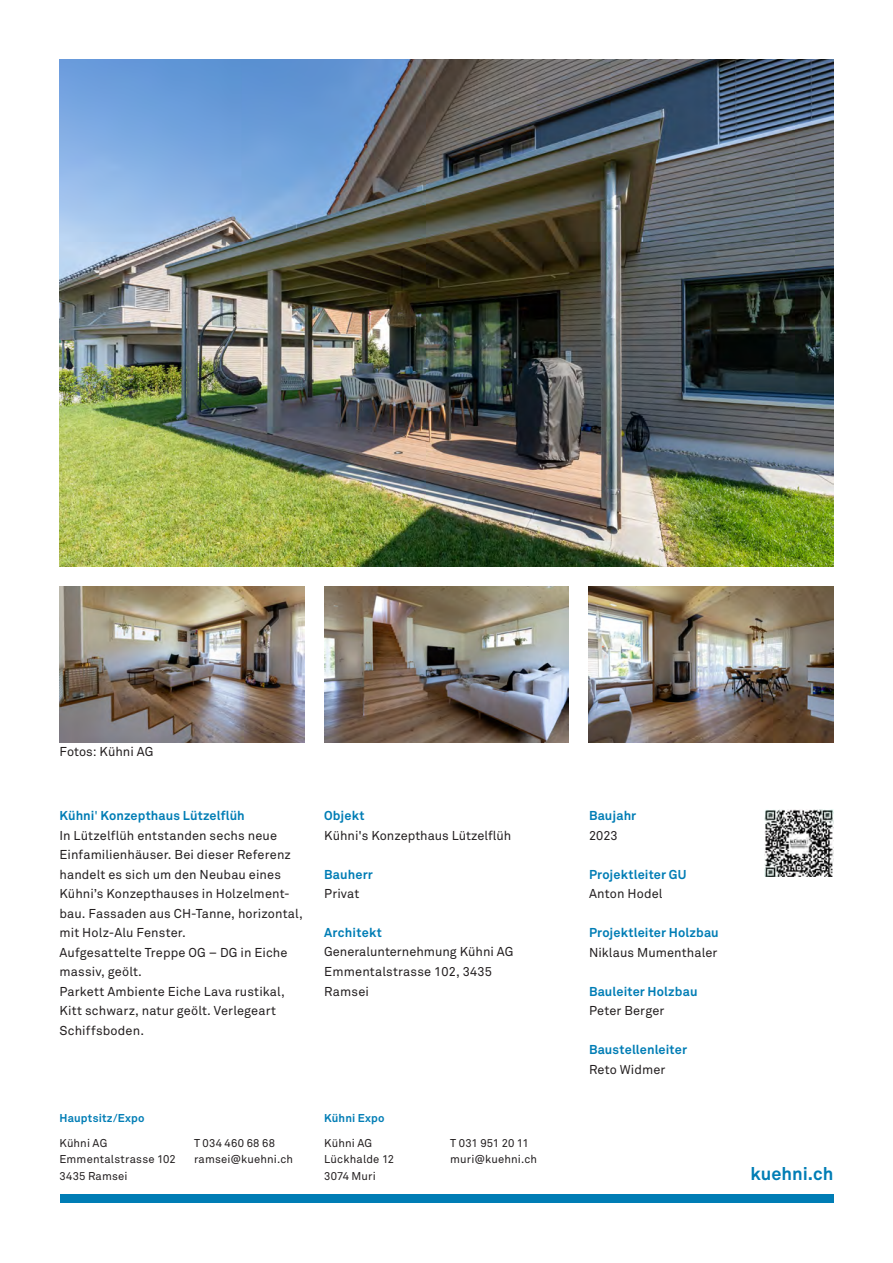
<style>
.page{position:relative;width:893px;height:1263px;background:#fff}
.page>*{position:absolute;margin:0;border:0;box-sizing:border-box;transform-origin:0 0}
.t1{font:700 18px "Akkurat";color:#007db5}
.t2{font:12.75px/19.5px "Akkurat";letter-spacing:.01em;color:#231f20}
.t3{font:700 12.75px "Akkurat";letter-spacing:.01em;color:#007db5}
.t4{font:11.25px/16.5px "Akkurat";letter-spacing:.015em;color:#231f20}
.t5{font:700 11.25px "Akkurat";letter-spacing:.02em;color:#007db5}
.s1{font-weight:700;color:#007db5}
.s2{color:#007db5}
</style>
<div class="page">
<img style="left:60px;top:60px;width:773px;height:507px">
<img style="left:60px;top:586px;width:244px;height:156px">
<img style="left:324px;top:586px;width:245px;height:156px">
<div style="left:60px;top:1194px;width:773px;height:9px;background:#007db5"></div>
<img style="left:765px;top:810px;width:68px;height:66px">
<img style="left:589px;top:586px;width:244px;height:156px">
<p class="t2" style="left:60px;top:742px;width:95px">Fotos: Kühni AG</p>
<p class="t2" style="left:60px;top:806px;width:245px"><span class="s1">Kühni</span><span class="s2">'</span> <span class="s1">Konzepthaus Lützelflüh<br></span>In Lützelflüh entstanden sechs neue<br>Einfamilienhäuser. Bei dieser Referenz handelt es sich um den Neubau eines<br>Kühni’s Konzepthauses in Holzelment&shy;bau. Fassaden aus CH-Tanne, horizontal, mit Holz-Alu Fenster.<br>Aufgesattelte Treppe OG – DG in Eiche massiv, geölt.<br>Parkett Ambiente Eiche Lava rustikal,<br>Kitt schwarz, natur geölt. Verlegeart<br>Schiffsboden.</p>
<p class="t3" style="left:589px;top:807px;width:49px">Baujahr</p>
<p class="t3" style="left:324px;top:807px;width:42px">Objekt</p>
<p class="t2" style="left:324px;top:826px;width:189px">Kühni's Konzepthaus Lützelflüh</p>
<p class="t3" style="left:324px;top:866px;width:50px">Bauherr</p>
<p class="t2" style="left:324px;top:884px;width:37px">Privat</p>
<p class="t3" style="left:324px;top:924px;width:59px">Architekt</p>
<p class="t2" style="left:324px;top:943px;width:191px">Generalunternehmung Kühni AG<br>Emmentalstrasse 102, 3435<br>Ramsei</p>
<p class="t2" style="left:589px;top:826px;width:30px">2023</p>
<p class="t3" style="left:589px;top:866px;width:99px">Projektleiter GU</p>
<p class="t2" style="left:589px;top:884px;width:75px">Anton Hodel</p>
<p class="t3" style="left:589px;top:924px;width:131px">Projektleiter Holzbau</p>
<p class="t2" style="left:589px;top:943px;width:130px">Niklaus Mumenthaler</p>
<p class="t3" style="left:589px;top:983px;width:110px">Bauleiter Holzbau</p>
<p class="t2" style="left:589px;top:1001px;width:77px">Peter Berger</p>
<p class="t3" style="left:589px;top:1041px;width:100px">Baustellenleiter</p>
<p class="t2" style="left:589px;top:1060px;width:78px">Reto Widmer</p>
<p class="t5" style="left:60px;top:1110px;width:87px">Hauptsitz/Expo</p>
<p class="t5" style="left:324px;top:1110px;width:62px">Kühni Expo</p>
<p class="t4" style="left:60px;top:1135px;width:118px">Kühni AG<br>Emmentalstrasse 102<br>3435 Ramsei</p>
<p class="t4" style="left:324px;top:1135px;width:71px">Kühni AG<br>Lückhalde 12<br>3074 Muri</p>
<p class="t4" style="left:194px;top:1135px;width:101px">T 034 460 68 68 ramsei@kuehni.ch</p>
<p class="t4" style="left:450px;top:1135px;width:88px">T 031 951 20 11 muri@kuehni.ch</p>
<h1 class="t1" style="left:750px;top:1162px;width:84px">kuehni.ch</h1>
</div>
